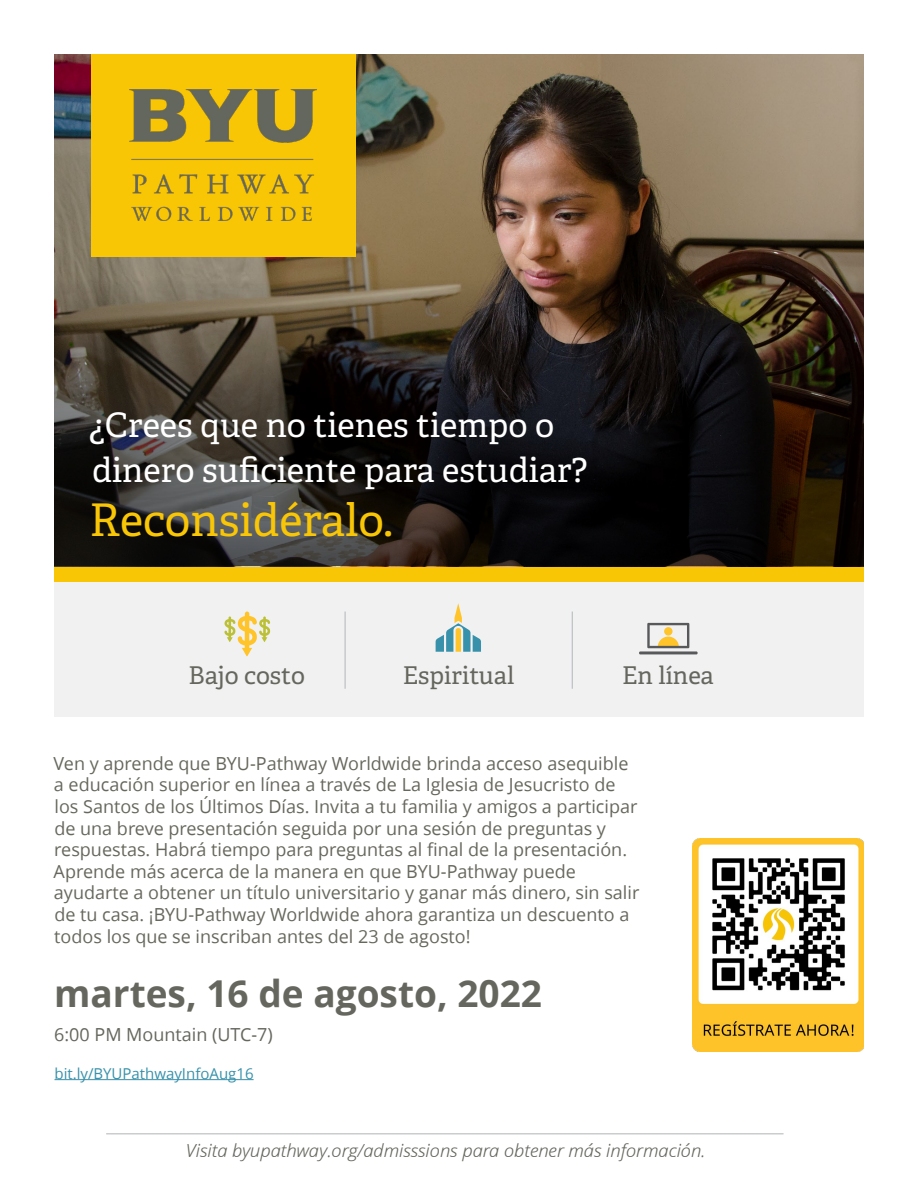
<style>
.page{position:relative;width:918px;height:1188px;background:#fff}
.page>*{position:absolute;margin:0;border:0;box-sizing:border-box;transform-origin:0 0}
.t1{font:45px "Helam Slablds Lat";color:#f9c606}
.t2{font:700 37.05px "Zoramlds Lat";color:#65665d}
.t3{font:33.75px/44.5px "Helam Slablds Lat";color:#fff}
.t4{font:24.45px "Helam Slablds Lat";color:#65665d}
.t5{font:18px/21.6px "Zoramlds Lat";color:#67675d}
.t6{font:italic 18px "Zoramlds Lat";color:#65665d}
.t7{font:18px "Zoramlds Lat";color:#65665d}
.t8{font:15px "Zoramlds Lat";color:#3891aa}
</style>
<div class="page">
<img style="left:54px;top:54px;width:810px;height:513px">
<div style="left:91px;top:54px;width:265px;height:202px;background:#f9c606"></div>
<img style="left:129px;top:89px;width:188px;height:132px">
<svg style="left:54px;top:264px;width:810px;height:302px;background:#2e2720"></svg>
<hr style="left:106px;top:1133px;width:678px;height:1px;background:#bcbec0">
<img style="left:692px;top:838px;width:172px;height:214px">
<div style="left:54px;top:582px;width:810px;height:134px;background:#f1f1f2"></div>
<div style="left:54px;top:567px;width:810px;height:15px;background:#f9c606"></div>
<svg style="left:224px;top:612px;width:46px;height:44px"></svg>
<svg style="left:436px;top:603px;width:45px;height:49px"></svg>
<svg style="left:647px;top:623px;width:42px;height:25px"></svg>
<hr style="left:639px;top:651px;width:59px;height:3px;background:#58595b">
<hr style="left:345px;top:612px;width:1px;height:77px;background:#bcbec0">
<hr style="left:572px;top:612px;width:1px;height:77px;background:#bcbec0">
<hr style="left:55px;top:1079px;width:199px;height:1px;background:#3891aa">
<h3 class="t3" style="left:89px;top:402px;width:500px">¿Crees que no tienes tiempo o dinero suficiente para estudiar?</h3>
<h1 class="t1" style="left:90px;top:485px;width:305px">Reconsidéralo.</h1>
<h3 class="t4" style="left:188px;top:656px;width:118px">Bajo costo</h3>
<h3 class="t4" style="left:403px;top:656px;width:113px">Espiritual</h3>
<h3 class="t4" style="left:622px;top:656px;width:93px">En línea</h3>
<p class="t5" style="left:54px;top:753px;width:587px">Ven y aprende que BYU-Pathway Worldwide brinda acceso asequible a educación superior en línea a través de La Iglesia de Jesucristo de los Santos de los Últimos Días. Invita a tu familia y amigos a participar de una breve presentación seguida por una sesión de preguntas y respuestas. Habrá tiempo para preguntas al final de la presentación.<br>Aprende más acerca de la manera en que BYU-Pathway puede ayudarte a obtener un título universitario y ganar más dinero, sin salir de tu casa. ¡BYU-Pathway Worldwide ahora garantiza un descuento a todos los que se inscriban antes del 23 de agosto!</p>
<h2 class="t2" style="left:54px;top:965px;width:489px">martes, 16 de agosto, 2022</h2>
<p class="t7" style="left:54px;top:1021px;width:220px">6:00 PM Mountain (UTC-7)</p>
<p class="t8" style="left:55px;top:1062px;width:201px">bit.ly/BYUPathwayInfoAug16</p>
<p class="t6" style="left:186px;top:1137px;width:521px">Visita byupathway.org/admisssions para obtener más información.</p>
</div>
